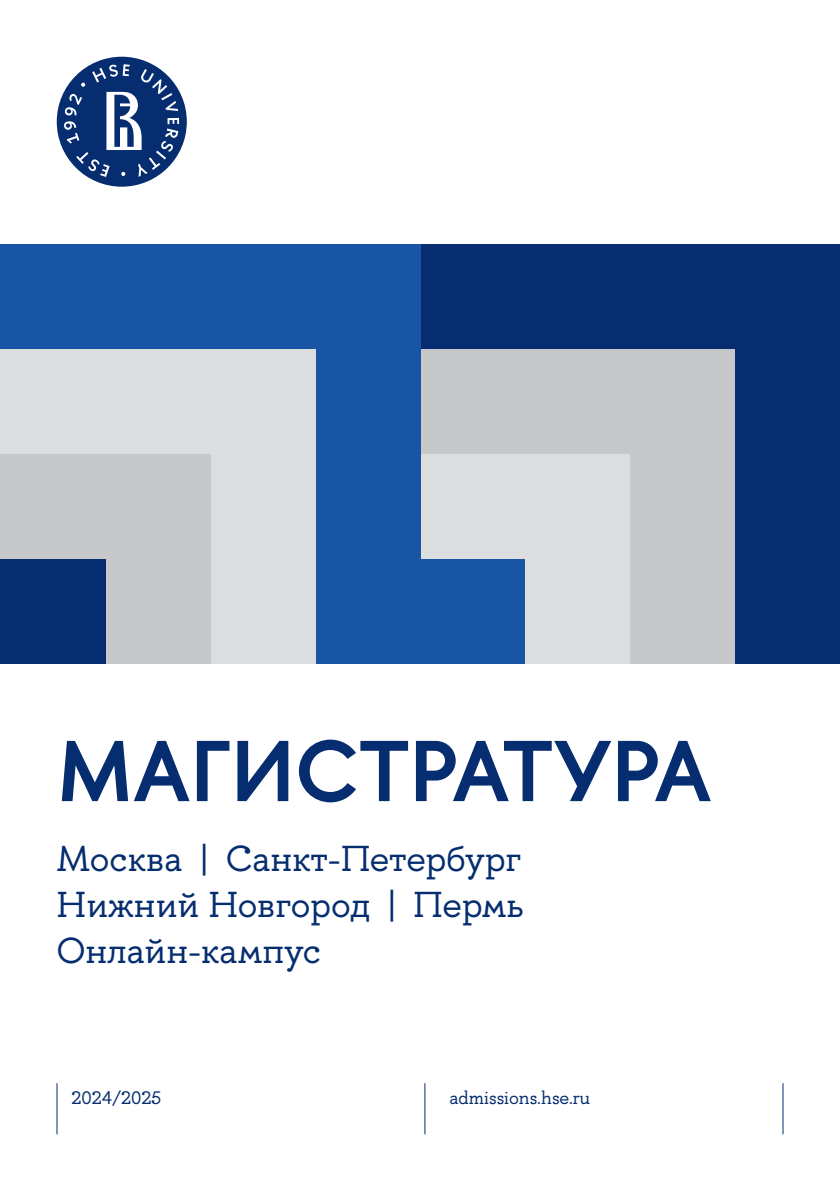
<style>
.page{position:relative;width:840px;height:1191px;background:#fff}
.page>*{position:absolute;margin:0;border:0;box-sizing:border-box;transform-origin:0 0}
.t1{font:600 86px "HSE Sans";color:#052d6f}
.t2{font:36px "HSE Slab";color:#052d6f}
.текст{font:18px "HSE Slab";color:#052d6f}
</style>
<div class="page">
<hr style="left:782px;top:1083px;width:1px;height:51px;background:#052d6f">
<hr style="left:56px;top:1083px;width:1px;height:51px;background:#052d6f">
<hr style="left:424px;top:1083px;width:1px;height:51px;background:#052d6f">
<div style="left:419px;top:244px;width:420px;height:420px;background:#052d6f"></div>
<div style="left:373px;top:349px;width:361px;height:315px;background:#c7c8ca"></div>
<div style="left:391px;top:454px;width:238px;height:210px;background:#dcdddf"></div>
<div style="left:401px;top:559px;width:123px;height:105px;background:#1855a5"></div>
<div style="left:0;top:244px;width:420px;height:420px;background:#1855a5"></div>
<div style="left:0;top:349px;width:315px;height:315px;background:#dcdddf"></div>
<div style="left:0;top:454px;width:210px;height:210px;background:#c7c8ca"></div>
<div style="left:0;top:559px;width:105px;height:105px;background:#052d6f"></div>
<div style="left:57px;top:57px;width:130px;height:130px;background:#052d6f;border-radius:50%"></div>
<svg style="left:64px;top:64px;width:115px;height:113px"></svg>
<p class="t1" style="left:57px;top:715px;width:656px">МАГИСТРАТУРА</p>
<p class="t2" style="left:57px;top:836px;width:466px">Москва | Санкт-Петербург</p>
<p class="t2" style="left:57px;top:882px;width:468px">Нижний Новгород | Пермь</p>
<p class="t2" style="left:57px;top:928px;width:266px">Онлайн-кампус</p>
<p class="текст" style="left:71px;top:1086px;width:91px">2024/2025</p>
<p class="текст" style="left:449px;top:1086px;width:142px">admissions.hse.ru</p>
</div>
